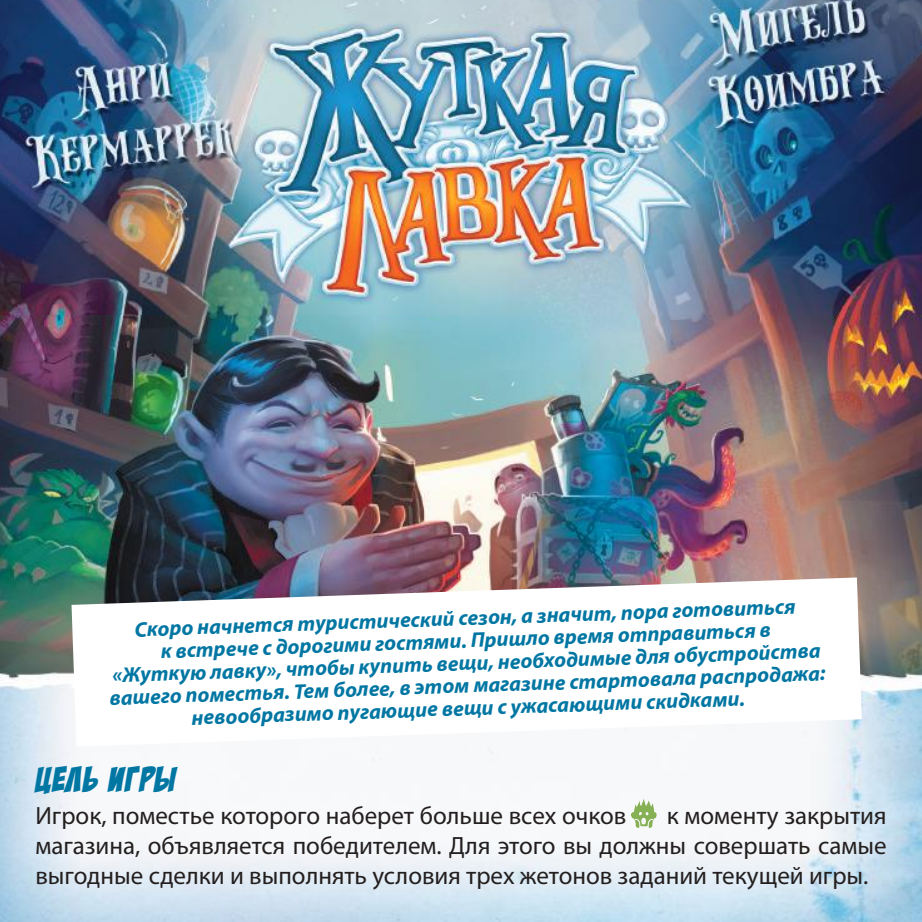
<style>
.page{position:relative;width:922px;height:922px;background:#fff}
.page>*{position:absolute;margin:0;border:0;box-sizing:border-box;transform-origin:0 0}
.t1{font:35px "AA Bada Boom BB";letter-spacing:.05em;color:#0076a3}
.t2{font:25px/30px "Myriad Pro";color:#241f1f;text-align:justify}
.t3{font:italic 700 21.25px/22.5px "Myriad Pro";color:#0076a3;text-align:center}
</style>
<div class="page">
<img style="left:0;top:0;width:921px;height:921px">
<img style="left:631px;top:798px;width:25px;height:29px">
<svg style="left:71px;top:577px;width:790px;height:169px"></svg>
<p class="t3" style="left:107px;top:618px;width:717px;rotate:-2deg">Скоро начнется туристический сезон, а значит, пора готовиться<br>к встрече с дорогими гостями. Пришло время отправиться в<br>«Жуткую лавку», чтобы купить вещи, необходимые для обустройства вашего поместья. Тем более, в этом магазине стартовала распродажа: невообразимо пугающие вещи с ужасающими скидками.</p>
<h1 class="t1" style="left:35px;top:761px;width:142px">ЦЕЛЬ ИГРЫ</h1>
<p class="t2" style="left:35px;top:799px;width:592px">Игрок, поместье которого наберет больше всех очков</p>
<p class="t2" style="left:35px;top:799px;width:852px;text-indent:631px">к моменту закрытия магазина, объявляется победителем. Для этого вы должны совершать самые выгодные сделки и выполнять условия трех жетонов заданий текущей игры.</p>
</div>
